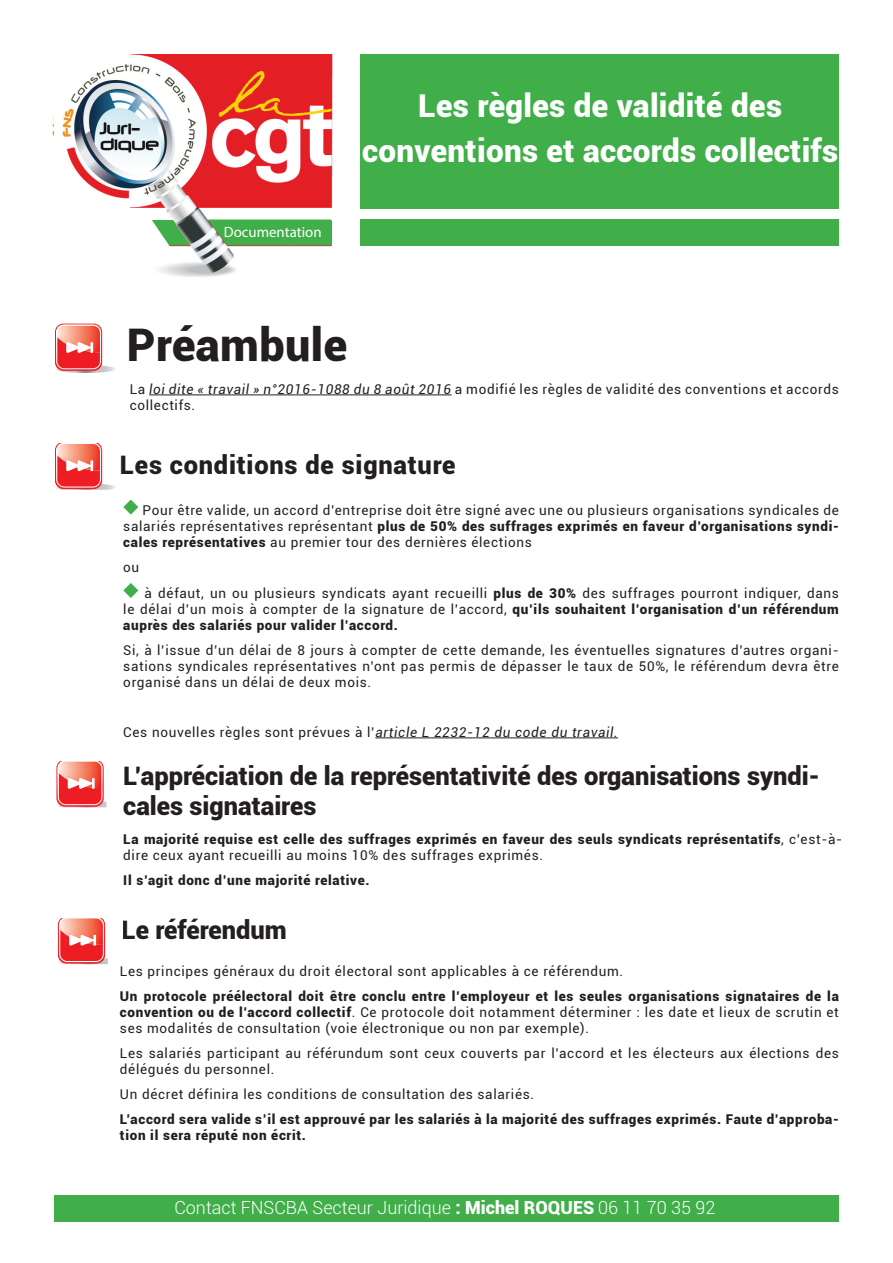
<style>
.page{position:relative;width:893px;height:1263px;background:#fff}
.page>*{position:absolute;margin:0;border:0;box-sizing:border-box;transform-origin:0 0}
.t1{font:900 45px "Roboto";letter-spacing:.01em;color:#231f20}
.t2{font:900 31.5px/45px "Roboto";letter-spacing:.01em;color:#fff;text-align:center}
.t3{font:900 25.5px/30.6px "Roboto";color:#231f20}
.t4{font:900 25.5px "Roboto";letter-spacing:.03em;color:#231f20}
.t5{font:300 18px "Roboto";color:#fff}
.t6{font:14.85px "Myriad Pro";color:#fff}
.t7{font:13.5px/16.2px "Roboto";letter-spacing:.05em;color:#231f20;text-align:justify}
.t8{font:900 13.5px/16.2px "Roboto";letter-spacing:.05em;color:#231f20}
.s1{font-style:italic}
.s2{font-weight:900}
.s3{font-weight:400}
</style>
<div class="page">
<div style="left:360px;top:54px;width:479px;height:154px;background:#40ae49"></div>
<div style="left:360px;top:219px;width:479px;height:27px;background:#40ae49"></div>
<div style="left:54px;top:1195px;width:785px;height:27px;background:#40ae49"></div>
<svg style="left:55px;top:324px;width:60px;height:49px"></svg>
<hr style="left:149px;top:395px;width:303px;height:1px;background:#231f20">
<hr style="left:375px;top:737px;width:243px;height:1px;background:#231f20">
<svg style="left:123px;top:500px;width:15px;height:15px"></svg>
<svg style="left:123px;top:583px;width:15px;height:15px"></svg>
<img style="left:62px;top:54px;width:271px;height:223px">
<svg style="left:208px;top:219px;width:123px;height:26px;background:#4eb256"></svg>
<svg style="left:72px;top:217px;width:119px;height:33px"></svg>
<svg style="left:55px;top:444px;width:60px;height:46px"></svg>
<svg style="left:56px;top:761px;width:50px;height:46px;background:#f37670"></svg>
<svg style="left:57px;top:918px;width:51px;height:46px"></svg>
<p class="t6" style="left:224px;top:223px;width:99px">Documentation</p>
<h2 class="t2" style="left:362px;top:82px;width:478px">Les règles de validité des conventions et accords collectifs</h2>
<h1 class="t1" style="left:127px;top:313px;width:222px">Préambule</h1>
<p class="t7" style="left:130px;top:380px;width:711px">La <span class="s1">loi dite « travail » n°2016-1088 du 8 août 2016</span> a modifié les règles de validité des conventions et accords collectifs.</p>
<h3 class="t4" style="left:120px;top:447px;width:337px">Les conditions de signature</h3>
<p class="t7" style="left:123px;top:501px;width:717px;text-indent:19px">Pour être valide, un accord d’entreprise doit être signé avec une ou plusieurs organisations syndicales de salariés représentatives représentant <span class="s2">plus de 50% des suffrages exprimés en faveur d’organisations syndi&shy;cales représentatives</span> au premier tour des dernières élections</p>
<p class="t7" style="left:123px;top:558px;width:18px">ou</p>
<p class="t7" style="left:123px;top:584px;width:717px;text-indent:21px">à défaut, un ou plusieurs syndicats ayant recueilli <span class="s2">plus de 30%</span> des suffrages pourront indiquer, dans le délai d’un mois à compter de la signature de l’accord, <span class="s2">qu’ils souhaitent l’organisation d’un référendum auprès des salariés pour valider l’accord.</span></p>
<p class="t7" style="left:123px;top:642px;width:717px">Si, à l’issue d’un délai de 8 jours à compter de cette demande, les éventuelles signatures d’autres organi&shy;sations syndicales représentatives n’ont pas permis de dépasser le taux de 50%, le référendum devra être organisé dans un délai de deux mois.</p>
<p class="t7" style="left:123px;top:723px;width:496px">Ces nouvelles règles sont prévues à l’<span class="s1">article L 2232-12 du code du travail.</span></p>
<h3 class="t3" style="left:123px;top:759px;width:698px">L’appréciation de la représentativité des organisations syndi&shy;cales signataires</h3>
<p class="t8" style="left:123px;top:830px;width:720px">La majorité requise est celle des suffrages exprimés en faveur des seuls syndicats représentatifs<span class="s3">, c’est-à&shy;dire ceux ayant recueilli au moins 10% des suffrages exprimés.</span></p>
<p class="t8" style="left:123px;top:871px;width:248px">Il s’agit donc d’une majorité relative.</p>
<h3 class="t3" style="left:122px;top:913px;width:167px">Le référendum</h3>
<p class="t7" style="left:120px;top:963px;width:505px">Les principes généraux du droit électoral sont applicables à ce référendum.</p>
<p class="t8" style="left:120px;top:987px;width:720px;text-align:justify">Un protocole préélectoral doit être conclu entre l’employeur et les seules organisations signataires de la convention ou de l’accord collectif<span class="s3">. Ce protocole doit notamment déterminer : les date et lieux de scrutin et ses modalités de consultation (voie électronique ou non par exemple).</span></p>
<p class="t7" style="left:120px;top:1045px;width:720px">Les salariés participant au référundum sont ceux couverts par l’accord et les électeurs aux élections des délégués du personnel.</p>
<p class="t7" style="left:120px;top:1085px;width:416px">Un décret définira les conditions de consultation des salariés.</p>
<p class="t8" style="left:120px;top:1110px;width:720px">L’accord sera valide s’il est approuvé par les salariés à la majorité des suffrages exprimés. Faute d’approba&shy;tion il sera réputé non écrit.</p>
<h3 class="t5" style="left:174px;top:1195px;width:542px">Contact FNSCBA Secteur Juridique <span class="s2">: Michel ROQUES</span> 06 11 70 35 92</h3>
</div>
